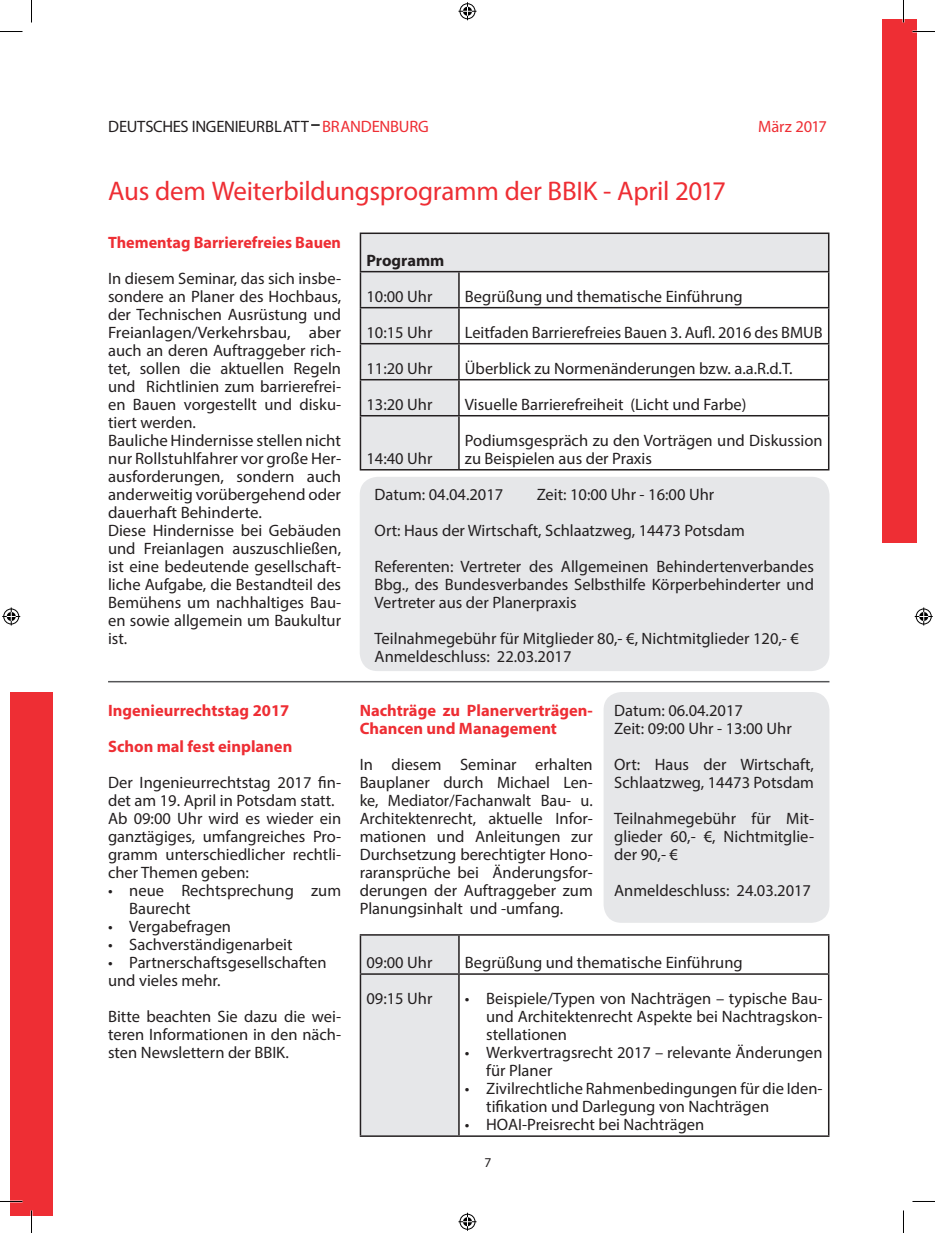
<style>
.page{position:relative;width:935px;height:1233px;background:#fff}
.page>*{position:absolute;margin:0;border:0;box-sizing:border-box;transform-origin:0 0}
.t1{font:27px "Myriad Pro";letter-spacing:-.01em;color:#ee2e34}
.t2{font:16.5px/18px "Myriad Pro";color:#231f20}
.t3{font:700 16.5px/18px "Myriad Pro";color:#ee2e34}
.t4{font:16.5px "Myriad Pro";letter-spacing:-.01em;color:#ee2e34}
.t5{font:700 16.5px "Myriad Pro";color:#231f20}
.t6{font:13.5px "Myriad Pro";color:#231f20}
.s1{color:#ee2e34}
</style>
<div class="page">
<svg style="left:311px;top:124px;width:9px;height:2px"></svg>
<div style="left:882px;top:20px;width:34px;height:523px;background:#ee2e34"></div>
<div style="left:19px;top:692px;width:34px;height:523px;background:#ee2e34"></div>
<div style="left:10px;top:692px;width:34px;height:523px;background:#ee2e34"></div>
<svg style="left:361px;top:234px;width:467px;height:235px"></svg>
<hr style="left:458px;top:272px;width:2px;height:35px;background:#231f20">
<hr style="left:458px;top:308px;width:2px;height:35px;background:#231f20">
<hr style="left:360px;top:343px;width:99px;height:1px;background:#231f20">
<hr style="left:459px;top:343px;width:370px;height:1px;background:#231f20">
<hr style="left:458px;top:344px;width:2px;height:35px;background:#231f20">
<hr style="left:360px;top:379px;width:99px;height:1px;background:#231f20">
<hr style="left:459px;top:379px;width:370px;height:1px;background:#231f20">
<hr style="left:458px;top:380px;width:2px;height:35px;background:#231f20">
<hr style="left:360px;top:415px;width:99px;height:1px;background:#231f20">
<hr style="left:459px;top:415px;width:370px;height:1px;background:#231f20">
<hr style="left:458px;top:416px;width:2px;height:53px;background:#231f20">
<hr style="left:360px;top:308px;width:1px;height:35px;background:#231f20">
<hr style="left:828px;top:308px;width:1px;height:35px;background:#231f20">
<hr style="left:360px;top:344px;width:1px;height:35px;background:#231f20">
<hr style="left:828px;top:344px;width:1px;height:35px;background:#231f20">
<hr style="left:360px;top:380px;width:1px;height:35px;background:#231f20">
<hr style="left:828px;top:380px;width:1px;height:35px;background:#231f20">
<hr style="left:360px;top:416px;width:1px;height:53px;background:#231f20">
<hr style="left:828px;top:416px;width:1px;height:53px;background:#231f20">
<hr style="left:360px;top:469px;width:99px;height:1px;background:#231f20">
<hr style="left:459px;top:469px;width:370px;height:1px;background:#231f20">
<hr style="left:360px;top:232px;width:99px;height:2px;background:#231f20">
<hr style="left:360px;top:234px;width:1px;height:37px;background:#231f20">
<hr style="left:459px;top:232px;width:370px;height:2px;background:#231f20">
<hr style="left:828px;top:234px;width:1px;height:37px;background:#231f20">
<hr style="left:360px;top:272px;width:1px;height:35px;background:#231f20">
<hr style="left:828px;top:272px;width:1px;height:35px;background:#231f20">
<hr style="left:360px;top:271px;width:99px;height:1px;background:#231f20">
<hr style="left:459px;top:271px;width:370px;height:1px;background:#231f20">
<hr style="left:360px;top:307px;width:99px;height:1px;background:#231f20">
<hr style="left:459px;top:307px;width:370px;height:1px;background:#231f20">
<div style="left:360px;top:477px;width:469px;height:194px;background:#e6e7e9;border-radius:18px"></div>
<hr style="left:108px;top:681px;width:721px;height:1px;background:#545557">
<div style="left:361px;top:935px;width:97px;height:200px;background:#e6e7e9"></div>
<hr style="left:458px;top:935px;width:2px;height:38px;background:#231f20">
<hr style="left:458px;top:974px;width:2px;height:161px;background:#231f20">
<hr style="left:360px;top:934px;width:99px;height:1px;background:#231f20">
<hr style="left:360px;top:935px;width:1px;height:38px;background:#231f20">
<hr style="left:459px;top:934px;width:370px;height:1px;background:#231f20">
<hr style="left:828px;top:935px;width:1px;height:38px;background:#231f20">
<hr style="left:360px;top:974px;width:1px;height:161px;background:#231f20">
<hr style="left:828px;top:974px;width:1px;height:161px;background:#231f20">
<hr style="left:360px;top:1135px;width:99px;height:1px;background:#231f20">
<hr style="left:459px;top:1135px;width:370px;height:1px;background:#231f20">
<hr style="left:360px;top:973px;width:99px;height:1px;background:#231f20">
<hr style="left:459px;top:973px;width:370px;height:1px;background:#231f20">
<div style="left:603px;top:692px;width:226px;height:230px;background:#e6e7e9;border-radius:18px"></div>
<hr style="left:0;top:1200px;width:22px;height:2px;background:#fff">
<hr style="left:902px;top:0;width:2px;height:23px;background:#fff">
<svg style="left:0;top:31px;width:22px;height:1px"></svg>
<svg style="left:912px;top:31px;width:23px;height:1px"></svg>
<svg style="left:0;top:1201px;width:22px;height:1px"></svg>
<svg style="left:912px;top:1201px;width:23px;height:1px"></svg>
<svg style="left:31px;top:0;width:1px;height:23px"></svg>
<svg style="left:31px;top:1210px;width:1px;height:22px"></svg>
<svg style="left:903px;top:0;width:1px;height:23px"></svg>
<svg style="left:903px;top:1210px;width:1px;height:22px"></svg>
<svg style="left:458px;top:2px;width:18px;height:18px"></svg>
<svg style="left:458px;top:1212px;width:18px;height:18px"></svg>
<svg style="left:2px;top:607px;width:18px;height:18px"></svg>
<svg style="left:914px;top:607px;width:18px;height:18px"></svg>
<p class="t2" style="left:108px;top:117px;width:322px">DEUTSCHES INGENIEURBLATT <span class="s1">BRANDENBURG</span></p>
<p class="t4" style="left:758px;top:116px;width:70px">März 2017</p>
<h1 class="t1" style="left:108px;top:174px;width:619px">Aus dem Weiterbildungsprogramm der BBIK - April 2017</h1>
<p class="t3" style="left:108px;top:232px;width:234px">Thementag Barrierefreies Bauen</p>
<p class="t2" style="left:108px;top:269px;width:235px">In diesem Seminar, das sich insbe&shy;sondere an Planer des Hochbaus, der Technischen Ausrüstung und<br>Freianlagen/Verkehrsbau, aber auch an deren Auftraggeber rich&shy;tet, sollen die aktuellen Regeln und Richtlinien zum barrierefrei&shy;en Bauen vorgestellt und disku&shy;tiert werden.<br>Bauliche Hindernisse stellen nicht nur Rollstuhlfahrer vor große Her&shy;ausforderungen, sondern auch anderweitig vorübergehend oder dauerhaft Behinderte.<br>Diese Hindernisse bei Gebäuden und Freianlagen auszuschließen, ist eine bedeutende gesellschaft&shy;liche Aufgabe, die Bestandteil des<br>Bemühens um nachhaltiges Bau&shy;en sowie allgemein um Baukultur ist.</p>
<p class="t3" style="left:108px;top:691px;width:186px;line-height:36px">Ingenieurrechtstag 2017<br>Schon mal fest einplanen</p>
<p class="t2" style="left:108px;top:773px;width:235px">Der Ingenieurrechtstag 2017 fin&shy;det am 19. April in Potsdam statt.<br>Ab 09:00 Uhr wird es wieder ein ganztägiges, umfangreiches Pro&shy;gramm unterschiedlicher rechtli&shy;cher Themen geben:</p>
<p class="t2" style="left:129px;top:881px;width:213px;text-indent:-21px">• neue Rechtsprechung zum<br>Baurecht</p>
<p class="t2" style="left:108px;top:917px;width:125px">• Vergabefragen</p>
<p class="t2" style="left:108px;top:935px;width:186px">• Sachverständigenarbeit</p>
<p class="t2" style="left:108px;top:953px;width:220px">• Partnerschaftsgesellschaften und vieles mehr.</p>
<p class="t2" style="left:108px;top:1007px;width:235px;text-align:justify">Bitte beachten Sie dazu die wei&shy;teren Informationen in den näch&shy;sten Newslettern der BBIK.</p>
<p class="t5" style="left:366px;top:249px;width:79px">Programm</p>
<p class="t2" style="left:366px;top:287px;width:68px">10:00 Uhr</p>
<p class="t2" style="left:465px;top:287px;width:279px">Begrüßung und thematische Einführung</p>
<p class="t2" style="left:366px;top:323px;width:68px">10:15 Uhr</p>
<p class="t2" style="left:465px;top:323px;width:359px">Leitfaden Barrierefreies Bauen 3. Aufl. 2016 des BMUB</p>
<p class="t2" style="left:366px;top:359px;width:68px">11:20 Uhr</p>
<p class="t2" style="left:465px;top:359px;width:329px">Überblick zu Normenänderungen bzw. a.a.R.d.T.</p>
<p class="t2" style="left:366px;top:395px;width:68px">13:20 Uhr</p>
<p class="t2" style="left:465px;top:395px;width:283px">Visuelle Barrierefreiheit (Licht und Farbe)</p>
<p class="t2" style="left:465px;top:431px;width:359px">Podiumsgespräch zu den Vorträgen und Diskussion zu Beispielen aus der Praxis</p>
<p class="t2" style="left:374px;top:485px;width:130px">Datum: 04.04.2017</p>
<p class="t2" style="left:366px;top:449px;width:68px">14:40 Uhr</p>
<p class="t2" style="left:374px;top:476px;width:441px;line-height:36px;text-indent:162px">Zeit: 10:00 Uhr - 16:00 Uhr<br>Ort: Haus der Wirtschaft, Schlaatzweg, 14473 Potsdam<br>Referenten: Vertreter des Allgemeinen Behindertenverbandes</p>
<p class="t2" style="left:374px;top:575px;width:441px">Bbg., des Bundesverbandes Selbsthilfe Körperbehinderter und<br>Vertreter aus der Planerpraxis</p>
<p class="t2" style="left:374px;top:629px;width:426px">Teilnahmegebühr für Mitglieder 80,- €, Nichtmitglieder 120,- €<br>Anmeldeschluss: 22.03.2017</p>
<p class="t3" style="left:360px;top:700px;width:234px">Nachträge zu Planerverträgen-<br>Chancen und Management</p>
<p class="t2" style="left:360px;top:755px;width:235px;text-align:justify">In diesem Seminar erhalten Bauplaner durch Michael Len&shy;ke, Mediator/Fachanwalt Bau- u.<br>Architektenrecht, aktuelle Infor&shy;mationen und Anleitungen zur Durchsetzung berechtigter Hono&shy;raransprüche bei Änderungsfor&shy;derungen der Auftraggeber zum Planungsinhalt und -umfang.</p>
<p class="t2" style="left:366px;top:953px;width:68px">09:00 Uhr</p>
<p class="t2" style="left:465px;top:953px;width:279px">Begrüßung und thematische Einführung</p>
<p class="t2" style="left:366px;top:989px;width:68px">09:15 Uhr</p>
<p class="t2" style="left:486px;top:989px;width:338px;text-align:justify;text-indent:-21px">• Beispiele/Typen von Nachträgen – typische Bau&shy;und Architektenrecht Aspekte bei Nachtragskon&shy;stellationen</p>
<p class="t2" style="left:486px;top:1043px;width:338px;text-indent:-21px">• Werkvertragsrecht 2017 – relevante Änderungen für Planer</p>
<p class="t2" style="left:486px;top:1079px;width:338px;text-indent:-21px">• Zivilrechtliche Rahmenbedingungen für die Iden&shy;tifikation und Darlegung von Nachträgen</p>
<p class="t2" style="left:465px;top:1115px;width:241px">• HOAI-Preisrecht bei Nachträgen</p>
<p class="t2" style="left:614px;top:701px;width:179px">Datum: 06.04.2017<br>Zeit: 09:00 Uhr - 13:00 Uhr</p>
<p class="t2" style="left:614px;top:755px;width:201px">Ort: Haus der Wirtschaft,<br>Schlaatzweg, 14473 Potsdam</p>
<p class="t2" style="left:614px;top:809px;width:201px;text-align:justify">Teilnahmegebühr für Mit&shy;glieder 60,- €, Nichtmitglie&shy;der 90,- €</p>
<p class="t2" style="left:614px;top:881px;width:198px">Anmeldeschluss: 24.03.2017</p>
<p class="t6" style="left:484px;top:1153px;width:8px">7</p>
</div>
